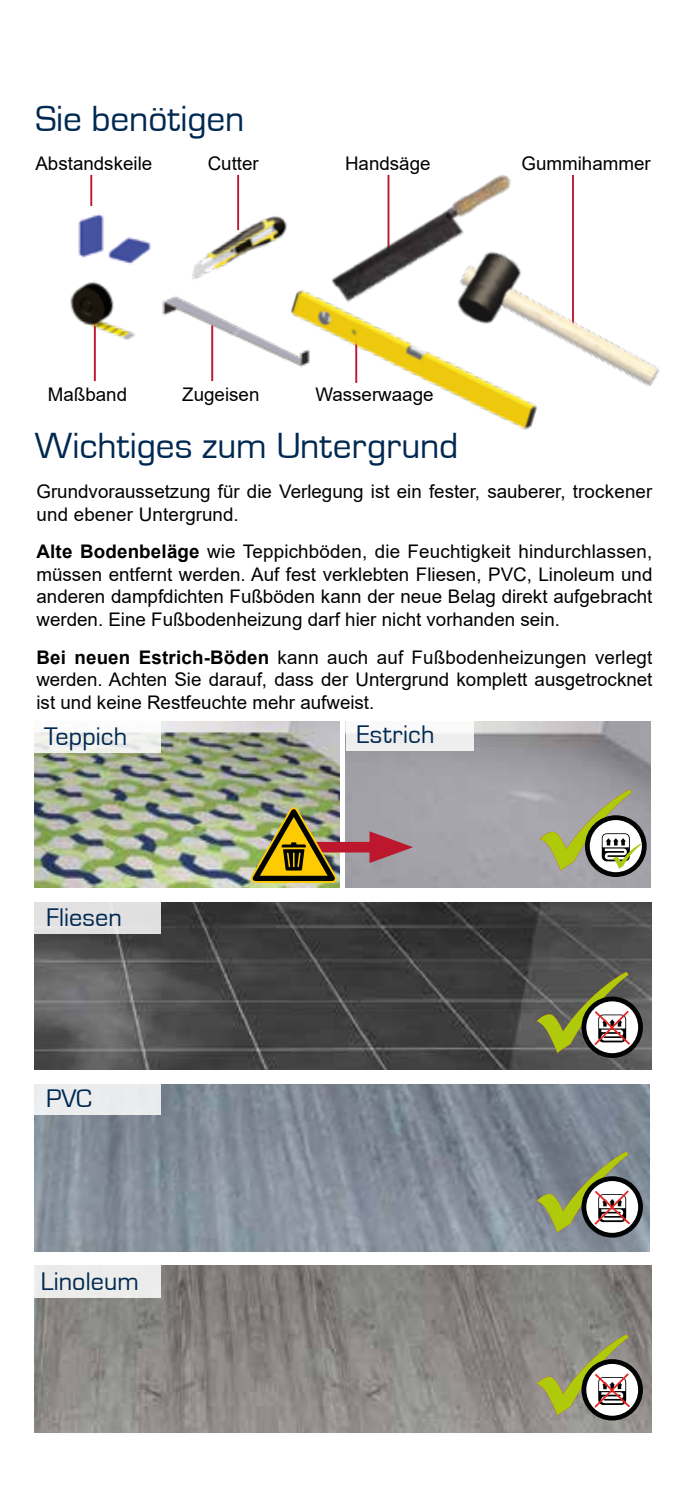
<style>
.page{position:relative;width:688px;height:1489px;background:#fff}
.page>*{position:absolute;margin:0;border:0;box-sizing:border-box;transform-origin:0 0}
.t1{font:37.5px "Eurostile";letter-spacing:-.005em;color:#002851}
.t2{font:26.25px "Eurostile";letter-spacing:.005em;color:#002851}
.t3{font:18.75px/22.5px "Arial";color:#000;text-align:justify}
.s1{font-weight:700}
</style>
<div class="page">
<img style="left:192px;top:196px;width:95px;height:84px">
<hr style="left:90px;top:175px;width:2px;height:43px;background:#bd172e">
<hr style="left:94px;top:320px;width:2px;height:61px;background:#bd172e">
<hr style="left:237px;top:175px;width:2px;height:55px;background:#bd172e">
<hr style="left:211px;top:325px;width:2px;height:56px;background:#bd172e">
<hr style="left:572px;top:175px;width:1px;height:152px;background:#bd172e">
<img style="left:78px;top:206px;width:73px;height:54px">
<img style="left:360px;top:174px;width:151px;height:88px">
<img style="left:417px;top:186px;width:243px;height:201px">
<img style="left:70px;top:260px;width:67px;height:107px">
<img style="left:246px;top:262px;width:315px;height:168px">
<img style="left:162px;top:290px;width:163px;height:90px">
<img style="left:35px;top:902px;width:616px;height:167px">
<img style="left:35px;top:1265px;width:616px;height:166px">
<img style="left:35px;top:1084px;width:614px;height:166px">
<img style="left:346px;top:721px;width:304px;height:166px">
<img style="left:35px;top:721px;width:305px;height:166px">
<div style="left:294px;top:841px;width:93px;height:11px;background:#bd172e"></div>
<svg style="left:369px;top:831px;width:44px;height:32px"></svg>
<img style="left:251px;top:807px;width:90px;height:76px">
<svg style="left:582px;top:1177px;width:59px;height:58px"></svg>
<svg style="left:536px;top:1151px;width:95px;height:81px"></svg>
<div style="left:581px;top:1176px;width:61px;height:61px;border:5px solid #010202;border-radius:50%"></div>
<svg style="left:582px;top:997px;width:59px;height:59px"></svg>
<svg style="left:536px;top:971px;width:95px;height:82px"></svg>
<div style="left:581px;top:996px;width:61px;height:61px;border:5px solid #010202;border-radius:50%"></div>
<div style="left:584px;top:815px;width:62px;height:62px;border:5px solid #010202;border-radius:50%"></div>
<svg style="left:539px;top:789px;width:102px;height:81px"></svg>
<svg style="left:582px;top:1360px;width:59px;height:58px"></svg>
<svg style="left:536px;top:1334px;width:95px;height:81px"></svg>
<div style="left:581px;top:1358px;width:61px;height:62px;border:5px solid #010202;border-radius:50%"></div>
<svg style="left:34px;top:721px;width:127px;height:31px;fill:#f2f4f0"></svg>
<div style="left:345px;top:718px;width:128px;height:33px;background:linear-gradient(to right,#f4f4f5,#f4f4f4)"></div>
<div style="left:33px;top:901px;width:128px;height:32px;background:#e1e1e1"></div>
<div style="left:33px;top:1082px;width:128px;height:33px;background:#ebecee"></div>
<div style="left:33px;top:1265px;width:128px;height:33px;background:#ececeb"></div>
<h1 class="t1" style="left:35px;top:99px;width:211px">Sie benötigen</h1>
<p class="t3" style="left:35px;top:152px;width:118px">Abstandskeile</p>
<p class="t3" style="left:208px;top:152px;width:53px">Cutter</p>
<p class="t3" style="left:345px;top:152px;width:87px">Handsäge</p>
<p class="t3" style="left:521px;top:152px;width:131px">Gummihammer</p>
<p class="t3" style="left:48px;top:383px;width:81px">Maßband</p>
<p class="t3" style="left:182px;top:383px;width:79px">Zugeisen</p>
<p class="t3" style="left:315px;top:383px;width:120px">Wasserwaage</p>
<h1 class="t1" style="left:35px;top:425px;width:425px">Wichtiges zum Untergrund</h1>
<p class="t3" style="left:36px;top:480px;width:617px">Grundvoraussetzung für die Verlegung ist ein fester, sauberer, trockener und ebener Untergrund.</p>
<p class="t3" style="left:36px;top:540px;width:617px"><span class="s1">Alte Bodenbeläge</span> wie Teppichböden, die Feuchtigkeit hindurchlassen, müssen entfernt werden. Auf fest verklebten Fliesen, PVC, Linoleum und anderen dampfdichten Fußböden kann der neue Belag direkt aufgebracht werden. Eine Fußbodenheizung darf hier nicht vorhanden sein.</p>
<p class="t3" style="left:36px;top:645px;width:617px"><span class="s1">Bei neuen Estrich-Böden</span> kann auch auf Fußbodenheizungen verlegt werden. Achten Sie darauf, dass der Untergrund komplett ausgetrocknet ist und keine Restfeuchte mehr aufweist.</p>
<h2 class="t2" style="left:44px;top:722px;width:84px">Teppich</h2>
<h2 class="t2" style="left:357px;top:720px;width:79px">Estrich</h2>
<h2 class="t2" style="left:46px;top:903px;width:77px">Fliesen</h2>
<h2 class="t2" style="left:46px;top:1084px;width:47px">PVC</h2>
<h2 class="t2" style="left:41px;top:1267px;width:100px">Linoleum</h2>
</div>
